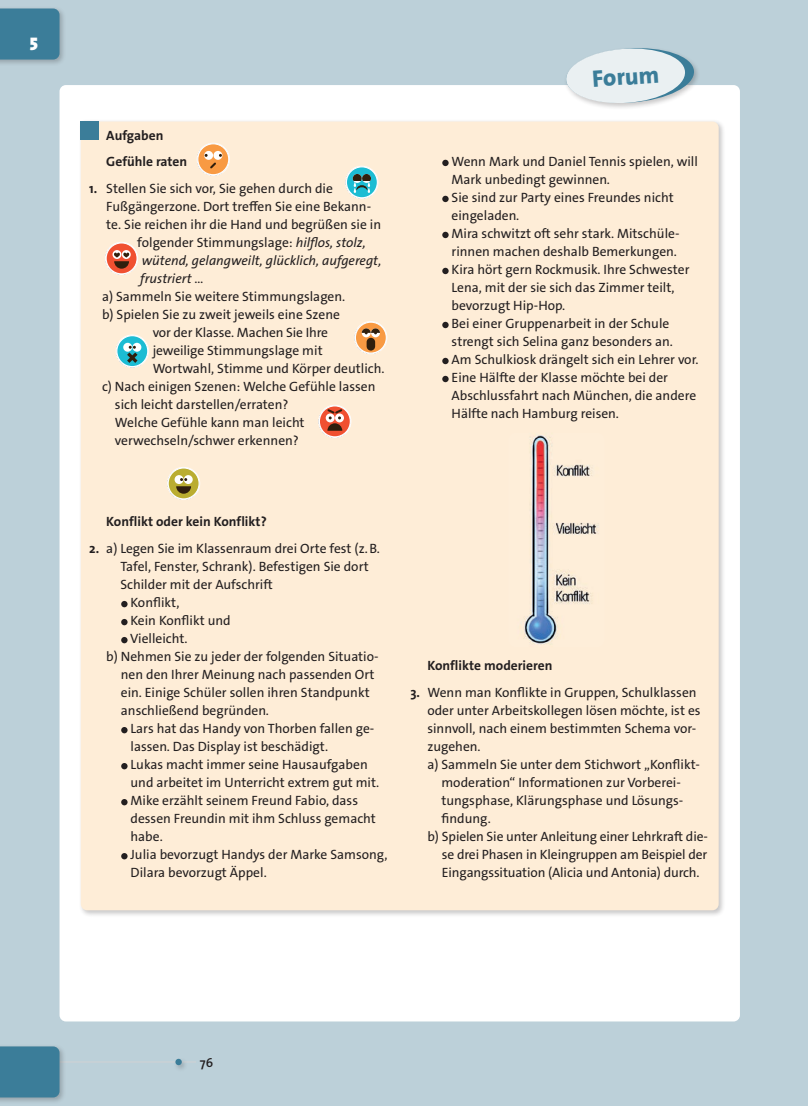
<style>
.page{position:relative;width:808px;height:1106px;background:#bcd0d9}
.page>*{position:absolute;margin:0;border:0;box-sizing:border-box;transform-origin:0 0}
.t1{font:800 24px "The Sans Os F";color:#3b7d99}
.t2{font:900 18px "The Sans Os F";color:#fff}
.t3{font:13.5px/18px "The Sans Os F";color:#231f20}
.t4{font:700 13.5px/26.1px "The Sans Os F";color:#231f20}
.t5{font:italic 13.5px "The Sans Os F";color:#231f20}
.t6{font:600 12.75px "The Sans Os F";color:#231f20}
.s1{font-weight:700}
.s2{font-style:italic}
.s3{font-style:normal}
</style>
<div class="page">
<div style="left:60px;top:85px;width:680px;height:936px;background:#fff;border-radius:6px"></div>
<hr style="left:39px;top:1061px;width:157px;height:1px;background:#d1d2d4">
<div style="left:173px;top:1056px;width:16px;height:15px;background:#231f20;opacity:.25"></div>
<div style="left:175px;top:1058px;width:7px;height:7px;background:#3b7d99;border-radius:50%"></div>
<div style="left:0;top:6px;width:66px;height:60px;background:#231f20;opacity:.25"></div>
<div style="left:0;top:9px;width:60px;height:51px;background:#3b7d99"></div>
<div style="left:0;top:1043px;width:66px;height:61px;background:#231f20;opacity:.25"></div>
<div style="left:0;top:1046px;width:60px;height:51px;background:#3b7d99"></div>
<div style="left:78px;top:119px;width:647px;height:798px;background:#231f20;opacity:.25"></div>
<div style="left:81px;top:122px;width:638px;height:788px;background:#feedd7;border-radius:6px"></div>
<div style="left:121px;top:601px;width:7px;height:6px;background:#231f20;border-radius:50%"></div>
<div style="left:121px;top:619px;width:7px;height:6px;background:#231f20;border-radius:50%"></div>
<div style="left:121px;top:637px;width:7px;height:6px;background:#231f20;border-radius:50%"></div>
<div style="left:121px;top:727px;width:7px;height:6px;background:#231f20;border-radius:50%"></div>
<div style="left:121px;top:763px;width:7px;height:6px;background:#231f20;border-radius:50%"></div>
<div style="left:121px;top:799px;width:7px;height:6px;background:#231f20;border-radius:50%"></div>
<div style="left:121px;top:853px;width:7px;height:6px;background:#231f20;border-radius:50%"></div>
<div style="left:442px;top:160px;width:7px;height:6px;background:#231f20;border-radius:50%"></div>
<div style="left:442px;top:196px;width:7px;height:6px;background:#231f20;border-radius:50%"></div>
<div style="left:442px;top:232px;width:7px;height:6px;background:#231f20;border-radius:50%"></div>
<div style="left:442px;top:268px;width:7px;height:6px;background:#231f20;border-radius:50%"></div>
<div style="left:442px;top:322px;width:7px;height:6px;background:#231f20;border-radius:50%"></div>
<div style="left:442px;top:358px;width:7px;height:6px;background:#231f20;border-radius:50%"></div>
<div style="left:442px;top:376px;width:7px;height:6px;background:#231f20;border-radius:50%"></div>
<div style="left:81px;top:122px;width:18px;height:18px;background:#3b7d99"></div>
<img style="left:524px;top:435px;width:75px;height:210px">
<svg style="left:197px;top:144px;width:31px;height:31px"></svg>
<div style="left:197px;top:143px;width:33px;height:32px;border:1px solid #fff;border-radius:50%"></div>
<svg style="left:168px;top:468px;width:31px;height:31px"></svg>
<div style="left:167px;top:467px;width:33px;height:32px;border:1px solid #fff;border-radius:50%"></div>
<svg style="left:116px;top:336px;width:31px;height:31px"></svg>
<div style="left:116px;top:335px;width:33px;height:32px;border:1px solid #fff;border-radius:50%"></div>
<svg style="left:105px;top:243px;width:32px;height:31px"></svg>
<div style="left:105px;top:242px;width:33px;height:33px;border:1px solid #fff;border-radius:50%"></div>
<svg style="left:355px;top:322px;width:31px;height:32px"></svg>
<div style="left:354px;top:321px;width:33px;height:33px;border:1px solid #fff;border-radius:50%"></div>
<svg style="left:319px;top:406px;width:31px;height:31px"></svg>
<div style="left:319px;top:405px;width:32px;height:32px;border:1px solid #fff;border-radius:50%"></div>
<svg style="left:346px;top:167px;width:31px;height:30px"></svg>
<div style="left:346px;top:166px;width:32px;height:33px;border:1px solid #fff;border-radius:50%"></div>
<div style="left:564px;top:45px;width:137px;height:65px;background:#231f20;opacity:.25"></div>
<svg style="left:565px;top:46px;width:130px;height:59px"></svg>
<h2 class="t2" style="left:30px;top:30px;width:10px">5</h2>
<p class="t4" style="left:106px;top:122px;width:82px">Aufgaben<br>Gefühle raten</p>
<p class="t3" style="left:89px;top:180px;width:245px"><span class="s1">1.</span> Stellen Sie sich vor, Sie gehen durch die</p>
<p class="t3" style="left:106px;top:198px;width:266px">Fußgängerzone. Dort treffen Sie eine Bekann-</p>
<p class="t3" style="left:106px;top:216px;width:276px">te. Sie reichen ihr die Hand und begrüßen sie in</p>
<p class="t3" style="left:137px;top:234px;width:230px">folgender Stimmungslage: <span class="s2">hilflos, stolz,</span></p>
<p class="t5" style="left:142px;top:252px;width:241px">wütend, gelangweilt, glücklich, aufgeregt,</p>
<p class="t5" style="left:140px;top:270px;width:65px">frustriert <span class="s3">…</span></p>
<p class="t3" style="left:102px;top:288px;width:244px">a) Sammeln Sie weitere Stimmungslagen.</p>
<p class="t3" style="left:102px;top:306px;width:239px">b) Spielen Sie zu zweit jeweils eine Szene</p>
<p class="t3" style="left:153px;top:324px;width:177px">vor der Klasse. Machen Sie Ihre</p>
<p class="t3" style="left:153px;top:342px;width:171px">jeweilige Stimmungslage mit</p>
<p class="t3" style="left:153px;top:360px;width:233px">Wortwahl, Stimme und Körper deutlich.</p>
<p class="t3" style="left:102px;top:378px;width:275px">c) Nach einigen Szenen: Welche Gefühle lassen</p>
<p class="t3" style="left:115px;top:396px;width:175px">sich leicht darstellen/erraten?</p>
<p class="t3" style="left:115px;top:414px;width:191px">Welche Gefühle kann man leicht</p>
<p class="t3" style="left:115px;top:432px;width:185px">verwechseln/schwer erkennen?</p>
<h1 class="t1" style="left:591px;top:63px;width:68px;rotate:-4deg">Forum</h1>
<p class="t3" style="left:451px;top:153px;width:249px">Wenn Mark und Daniel Tennis spielen, will Mark unbedingt gewinnen.<br>Sie sind zur Party eines Freundes nicht eingeladen.<br>Mira schwitzt oft sehr stark. Mitschüle&shy;rinnen machen deshalb Bemerkungen.<br>Kira hört gern Rockmusik. Ihre Schwester Lena, mit der sie sich das Zimmer teilt, bevorzugt Hip-Hop.<br>Bei einer Gruppenarbeit in der Schule strengt sich Selina ganz besonders an.<br>Am Schulkiosk drängelt sich ein Lehrer vor.<br>Eine Hälfte der Klasse möchte bei der Abschlussfahrt nach München, die andere Hälfte nach Hamburg reisen.</p>
<p class="t4" style="left:106px;top:508px;width:162px">Konflikt oder kein Konflikt?</p>
<p class="t3" style="left:89px;top:540px;width:292px"><span class="s1">2.</span> a) Legen Sie im Klassenraum drei Orte fest (z.B.</p>
<p class="t3" style="left:120px;top:558px;width:250px">Tafel, Fenster, Schrank). Befestigen Sie dort</p>
<p class="t3" style="left:120px;top:576px;width:154px">Schilder mit der Aufschrift</p>
<p class="t3" style="left:131px;top:594px;width:50px">Konflikt,</p>
<p class="t3" style="left:131px;top:612px;width:102px">Kein Konflikt und</p>
<p class="t3" style="left:130px;top:630px;width:59px">Vielleicht.</p>
<p class="t3" style="left:106px;top:648px;width:274px">b) Nehmen Sie zu jeder der folgenden Situatio-</p>
<p class="t3" style="left:121px;top:666px;width:255px">nen den Ihrer Meinung nach passenden Ort</p>
<p class="t3" style="left:121px;top:684px;width:250px">ein. Einige Schüler sollen ihren Standpunkt</p>
<p class="t3" style="left:121px;top:702px;width:150px">anschließend begründen.</p>
<p class="t3" style="left:131px;top:720px;width:245px">Lars hat das Handy von Thorben fallen ge-</p>
<p class="t3" style="left:131px;top:738px;width:199px">lassen. Das Display ist beschädigt.</p>
<p class="t3" style="left:131px;top:756px;width:239px">Lukas macht immer seine Hausaufgaben</p>
<p class="t3" style="left:131px;top:774px;width:250px">und arbeitet im Unterricht extrem gut mit.</p>
<p class="t3" style="left:131px;top:792px;width:229px">Mike erzählt seinem Freund Fabio, dass</p>
<p class="t3" style="left:131px;top:810px;width:247px">dessen Freundin mit ihm Schluss gemacht</p>
<p class="t3" style="left:131px;top:828px;width:34px">habe.</p>
<p class="t3" style="left:131px;top:846px;width:259px">Julia bevorzugt Handys der Marke Samsong,</p>
<p class="t3" style="left:131px;top:864px;width:138px">Dilara bevorzugt Äppel.</p>
<p class="t4" style="left:427px;top:653px;width:127px">Konflikte moderieren</p>
<p class="t3" style="left:410px;top:684px;width:288px"><span class="s1">3.</span> Wenn man Konflikte in Gruppen, Schulklassen</p>
<p class="t3" style="left:427px;top:702px;width:275px">oder unter Arbeitskollegen lösen möchte, ist es</p>
<p class="t3" style="left:427px;top:720px;width:270px">sinnvoll, nach einem bestimmten Schema vor-</p>
<p class="t3" style="left:427px;top:738px;width:55px">zugehen.</p>
<p class="t3" style="left:427px;top:756px;width:274px">a) Sammeln Sie unter dem Stichwort „Konflikt-</p>
<p class="t3" style="left:441px;top:774px;width:241px">moderation“ Informationen zur Vorberei-</p>
<p class="t3" style="left:441px;top:792px;width:243px">tungsphase, Klärungsphase und Lösungs-</p>
<p class="t3" style="left:441px;top:810px;width:51px">findung.</p>
<p class="t3" style="left:427px;top:828px;width:282px">b) Spielen Sie unter Anleitung einer Lehrkraft die-</p>
<p class="t3" style="left:442px;top:846px;width:267px">se drei Phasen in Kleingruppen am Beispiel der</p>
<p class="t3" style="left:442px;top:864px;width:259px">Eingangssituation (Alicia und Antonia) durch.</p>
<p class="t6" style="left:200px;top:1054px;width:15px">76</p>
</div>
